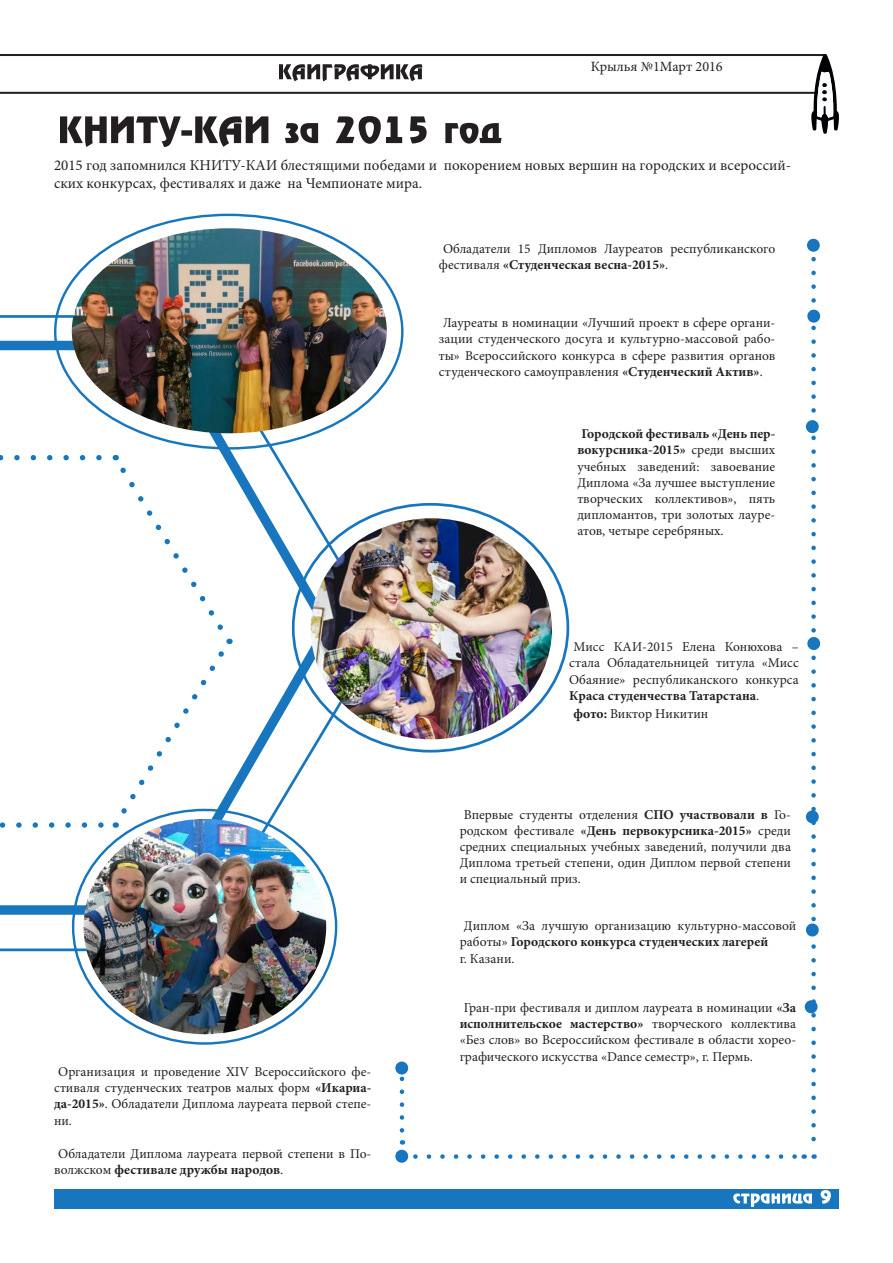
<style>
.page{position:relative;width:893px;height:1263px;background:#fff}
.page>*{position:absolute;margin:0;border:0;box-sizing:border-box;transform-origin:0 0}
.t1{font:30px "Minion Pro";color:#1776bd}
.t2{font:15px/18px "Minion Pro";color:#231f20}
.t3{font:14.1px "Minion Pro";color:#231f20}
.t4{font:13.5px/16.2px "Minion Pro";color:#231f20;text-align:justify}
.s1{font-weight:700}
</style>
<div class="page">
<div style="left:54px;top:1189px;width:785px;height:19px;background:#1776bd"></div>
<svg style="left:0;top:313px;width:385px;height:639px"></svg>
<svg style="left:0;top:455px;width:232px;height:373px"></svg>
<img style="left:84px;top:819px;width:242px;height:215px">
<img style="left:72px;top:228px;width:315px;height:205px">
<img style="left:311px;top:518px;width:241px;height:221px">
<svg style="left:811px;top:259px;width:5px;height:900px"></svg>
<svg style="left:415px;top:1154px;width:382px;height:5px"></svg>
<div style="left:807px;top:310px;width:13px;height:13px;border:5px solid #1776bd;border-radius:50%"></div>
<div style="left:806px;top:420px;width:13px;height:13px;border:5px solid #1776bd;border-radius:50%"></div>
<div style="left:807px;top:637px;width:13px;height:13px;border:5px solid #1776bd;border-radius:50%"></div>
<div style="left:806px;top:810px;width:13px;height:13px;border:5px solid #1776bd;border-radius:50%"></div>
<div style="left:806px;top:923px;width:13px;height:13px;border:5px solid #1776bd;border-radius:50%"></div>
<div style="left:805px;top:1000px;width:12px;height:13px;border:5px solid #1776bd;border-radius:50%"></div>
<svg style="left:400px;top:1079px;width:4px;height:65px"></svg>
<div style="left:395px;top:1061px;width:13px;height:13px;border:5px solid #1776bd;border-radius:50%"></div>
<div style="left:395px;top:1150px;width:13px;height:13px;border:5px solid #1776bd;border-radius:50%"></div>
<div style="left:807px;top:239px;width:13px;height:13px;border:5px solid #1776bd;border-radius:50%"></div>
<svg style="left:0;top:54px;width:839px;height:93px"></svg>
<svg style="left:733px;top:1190px;width:98px;height:17px"></svg>
<p class="t3" style="left:591px;top:57px;width:134px">Крылья №1Март 2016</p>
<p class="t2" style="left:54px;top:156px;width:739px">2015 год запомнился КНИТУ-КАИ блестящими победами и покорением новых вершин на городских и всероссий&shy;ских конкурсах, фестивалях и даже на Чемпионате мира.</p>
<p class="t4" style="left:439px;top:241px;width:338px;text-indent:4px">Обладатели 15 Дипломов Лауреатов республиканского фестиваля <span class="s1">«Студенческая весна-2015»</span>.</p>
<p class="t4" style="left:439px;top:315px;width:338px;text-indent:4px">Лауреаты в номинации «Лучший проект в сфере органи&shy;зации студенческого досуга и культурно-массовой рабо&shy;ты» Всероссийского конкурса в сфере развития органов студенческого самоуправления <span class="s1">«Студенческий Актив»</span>.</p>
<p class="t4" style="left:577px;top:426px;width:199px;text-indent:4px"><span class="s1">Городской фестиваль «День пер&shy;вокурсника-2015»</span> среди высших учебных заведений: завоевание Диплома «За лучшее выступление творческих коллективов», пять дипломантов, три золотых лауре&shy;атов, четыре серебряных.</p>
<h1 class="t1" style="left:808px;top:293px;width:13px">•</h1>
<h1 class="t1" style="left:806px;top:403px;width:13px">•</h1>
<p class="t4" style="left:54px;top:1063px;width:319px;text-indent:4px">Организация и проведение XIV Всероссийского фе&shy;стиваля студенческих театров малых форм <span class="s1">«Икариа&shy;да-2015»</span>. Обладатели Диплома лауреата первой степе&shy;ни.</p>
<p class="t4" style="left:54px;top:1145px;width:319px;text-indent:4px">Обладатели Диплома лауреата первой степени в По&shy;волжском <span class="s1">фестивале дружбы народов</span>.</p>
<h1 class="t1" style="left:396px;top:1045px;width:13px">•</h1>
<p class="t4" style="left:569px;top:639px;width:231px;text-indent:4px">Мисс КАИ-2015 Елена Конюхова – стала Обладательницей титула «Мисс Обаяние» республиканского конкурса <span class="s1">Краса студенчества Татарстана</span>.</p>
<p class="t4" style="left:573px;top:705px;width:136px"><span class="s1">фото:</span> Виктор Никитин</p>
<p class="t4" style="left:460px;top:806px;width:333px;text-indent:4px">Впервые студенты отделения <span class="s1">СПО участвовали в</span> Го&shy;родском фестивале <span class="s1">«День первокурсника-2015»</span> среди средних специальных учебных заведений, получили два Диплома третьей степени, один Диплом первой степени и специальный приз.</p>
<h1 class="t1" style="left:806px;top:794px;width:13px">•</h1>
<p class="t4" style="left:460px;top:918px;width:338px;text-align:left;text-indent:4px">Диплом «За лучшую организацию культурно-массовой работы» <span class="s1">Городского конкурса студенческих лагерей<br></span>г. Казани.</p>
<p class="t4" style="left:460px;top:999px;width:338px;text-indent:4px">Гран-при фестиваля и диплом лауреата в номинации <span class="s1">«За исполнительское мастерство»</span> творческого коллектива «Без слов» во Всероссийском фестивале в области хорео&shy;графического искусства «Dance семестр», г. Пермь.</p>
<h1 class="t1" style="left:806px;top:907px;width:13px">•</h1>
<h1 class="t1" style="left:805px;top:984px;width:13px">•</h1>
</div>
